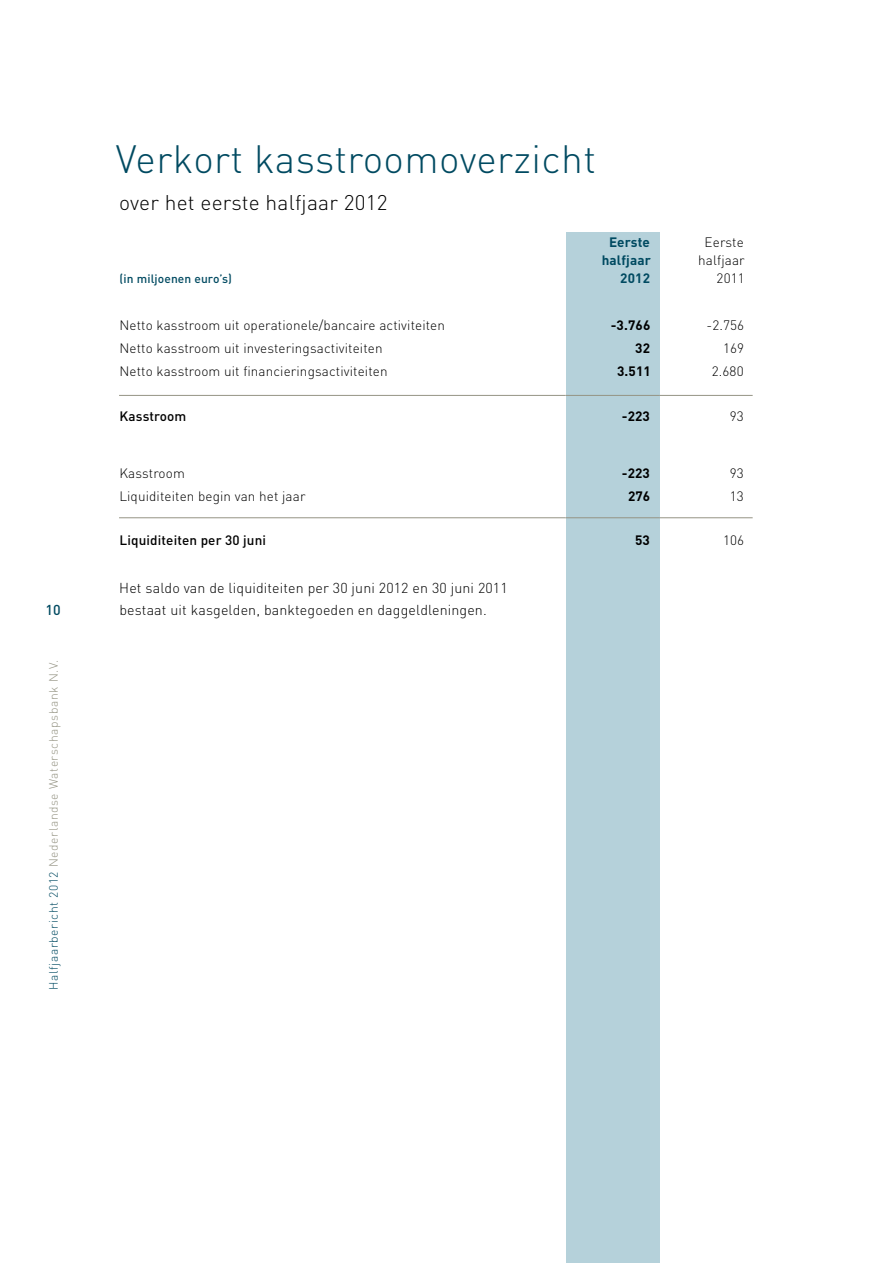
<style>
.page{position:relative;width:893px;height:1263px;background:#fff}
.page>*{position:absolute;margin:0;border:0;box-sizing:border-box;transform-origin:0 0}
.t1{font:300 39px "DINOT";letter-spacing:.01em;color:#004a61}
.t2{font:300 21px "DINOT";letter-spacing:.01em;color:#000}
.t3{font:300 14.25px/22.5px "DINOT";letter-spacing:.01em;color:#000}
.t4{font:500 14.25px "DINOT";color:#004a61}
.t5{font:300 13.5px/18px "DINOT";letter-spacing:.01em;color:#000;text-align:right}
.t6{font:500 13.5px "DINOT";letter-spacing:.01em;color:#000}
.t7{font:700 13.5px "DINOT";letter-spacing:.01em;color:#000}
.t8{font:700 13.5px/18px "DINOT";letter-spacing:.01em;color:#004a61;text-align:right}
.t9{font:300 12px "DINOT";letter-spacing:.05em;color:#959484}
.t10{font:500 12px "DINOT";letter-spacing:.01em;color:#004a61}
.s1{color:#004a61}
</style>
<div class="page">
<div style="left:566px;top:233px;width:94px;height:1030px;background:#b5d1da"></div>
<hr style="left:119px;top:395px;width:447px;height:1px;background:#959484">
<hr style="left:566px;top:395px;width:93px;height:1px;background:#959484">
<hr style="left:659px;top:395px;width:94px;height:1px;background:#959484">
<hr style="left:119px;top:517px;width:447px;height:1px;background:#959484">
<hr style="left:566px;top:517px;width:93px;height:1px;background:#959484">
<hr style="left:659px;top:517px;width:94px;height:1px;background:#959484">
<p class="t4" style="left:45px;top:600px;width:17px">10</p>
<p class="t9" style="left:45px;top:990px;width:331px;rotate:-90deg"><span class="s1">Halfjaarbericht 2012</span> Nederlandse Waterschapsbank N.V.</p>
<h1 class="t1" style="left:116px;top:132px;width:482px">Verkort kasstroomoverzicht</h1>
<h2 class="t2" style="left:119px;top:188px;width:270px">over het eerste halfjaar 2012</h2>
<p class="t10" style="left:120px;top:271px;width:114px">(in miljoenen euro’s)</p>
<p class="t8" style="left:602px;top:233px;width:51px">Eerste halfjaar<br>2012</p>
<p class="t5" style="left:698px;top:233px;width:48px">Eerste halfjaar<br>2011</p>
<p class="t5" style="left:119px;top:316px;width:327px">Netto kasstroom uit operationele/bancaire activiteiten</p>
<p class="t7" style="left:611px;top:316px;width:41px">-3.766</p>
<p class="t5" style="left:706px;top:316px;width:39px">-2.756</p>
<p class="t5" style="left:119px;top:339px;width:265px">Netto kasstroom uit investeringsactiviteiten</p>
<p class="t7" style="left:635px;top:339px;width:16px">32</p>
<p class="t5" style="left:723px;top:339px;width:23px">169</p>
<p class="t5" style="left:119px;top:362px;width:270px">Netto kasstroom uit financieringsactiviteiten</p>
<p class="t7" style="left:617px;top:362px;width:35px">3.511</p>
<p class="t5" style="left:712px;top:362px;width:33px">2.680</p>
<p class="t6" style="left:120px;top:406px;width:68px">Kasstroom</p>
<p class="t7" style="left:622px;top:406px;width:30px">-223</p>
<p class="t5" style="left:730px;top:406px;width:16px">93</p>
<p class="t5" style="left:119px;top:463px;width:67px">Kasstroom</p>
<p class="t7" style="left:622px;top:464px;width:30px">-223</p>
<p class="t5" style="left:730px;top:463px;width:16px">93</p>
<p class="t5" style="left:119px;top:486px;width:188px">Liquiditeiten begin van het jaar</p>
<p class="t7" style="left:628px;top:487px;width:24px">276</p>
<p class="t5" style="left:730px;top:486px;width:16px">13</p>
<p class="t6" style="left:120px;top:531px;width:148px">Liquiditeiten per 30 juni</p>
<p class="t7" style="left:635px;top:531px;width:16px">53</p>
<p class="t5" style="left:723px;top:531px;width:23px">106</p>
<p class="t3" style="left:119px;top:576px;width:390px">Het saldo van de liquiditeiten per 30 juni 2012 en 30 juni 2011 bestaat uit kasgelden, banktegoeden en daggeldleningen.</p>
</div>
